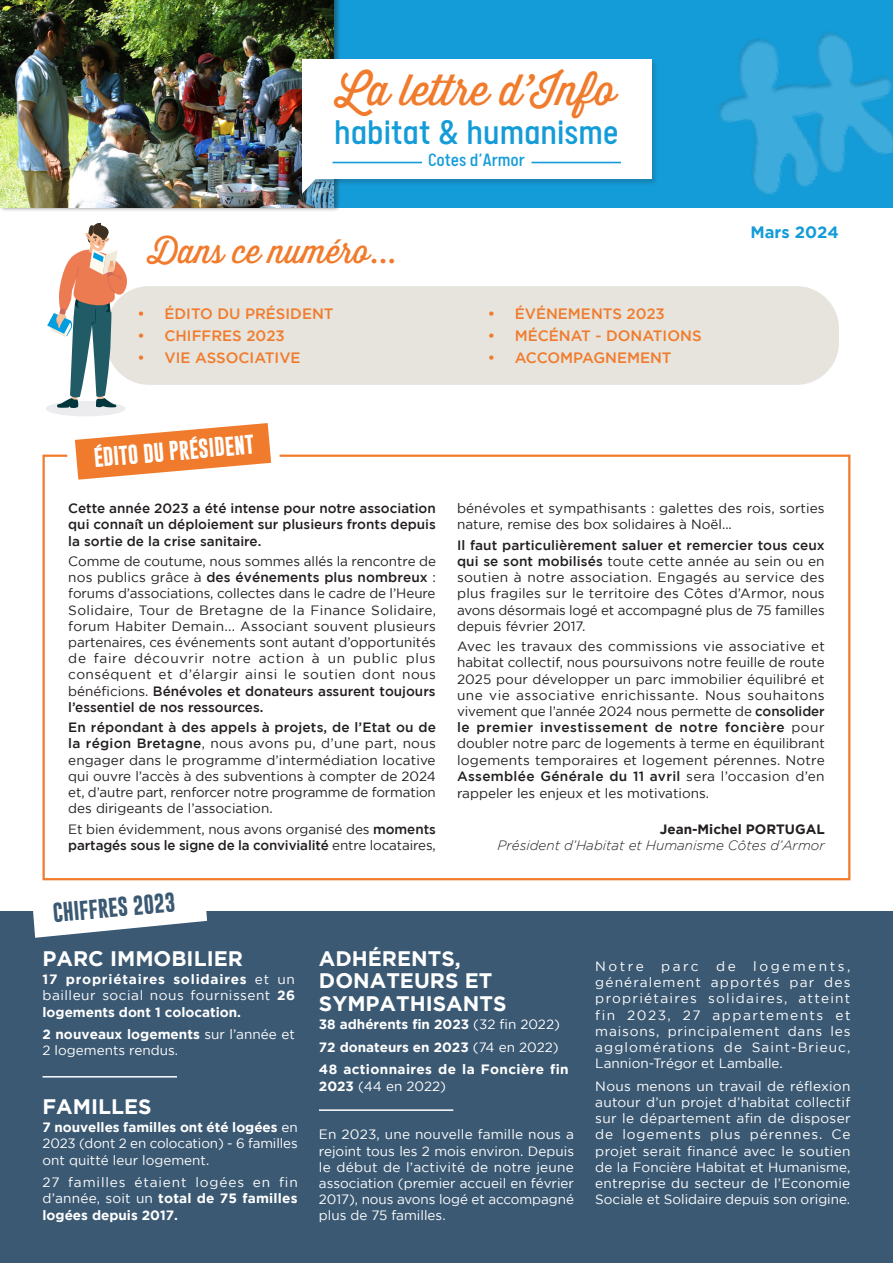
<style>
.page{position:relative;width:893px;height:1263px;background:#fff}
.page>*{position:absolute;margin:0;border:0;box-sizing:border-box;transform-origin:0 0}
.t1{font:42.45px "Thirsty Script";color:#f17b2c}
.t2{font:38.55px "Calps";color:#149cd8}
.t3{font:33px "Thirsty Script";color:#f17b2c}
.t4{font:700 21px/22.5px "Gotham";color:#fff}
.t5{font:20.1px "Calps";color:#149cd8}
.t6{font:700 19.5px "Gobold";color:#fff}
.t7{font:700 19.5px "Gobold";color:#3b5973}
.t8{font:700 16.5px "Gotham";color:#149cd8}
.t9{font:500 15px "Gotham";color:#f17b2c}
.t10{font:13.5px/16.2px "Gotham";color:#231f20;text-align:justify}
.t11{font:13.5px/16.2px "Gotham";color:#fff;text-align:justify}
.t12{font:700 13.5px/16.2px "Gotham";color:#fff;text-align:justify}
.t13{font:500 13.5px/16.2px "Gotham";color:#231f20;text-align:justify}
.t14{font:italic 300 13.5px "Gotham";color:#231f20}
.t15{font:700 13.5px "Gotham";color:#231f20}
.s1{font-weight:500}
.s2{font-weight:400}
.s3{font-weight:700}
</style>
<div class="page">
<div style="left:106px;top:286px;width:733px;height:99px;background:#e6e4dd;border-radius:43px"></div>
<div style="left:46px;top:401px;width:79px;height:15px;background:#ececee;border-radius:50%"></div>
<div style="left:303px;top:0;width:590px;height:208px;background:#149cd8"></div>
<div style="left:0;top:0;width:341px;height:212px;background:#231f20;opacity:.42"></div>
<img style="left:0;top:0;width:334px;height:208px">
<div style="left:301px;top:59px;width:357px;height:127px;background:#231f20;opacity:.2"></div>
<div style="left:302px;top:59px;width:349px;height:120px;background:#fff"></div>
<div style="left:301px;top:178px;width:22px;height:23px;background:#231f20;opacity:.18"></div>
<svg style="left:302px;top:178px;width:14px;height:16px"></svg>
<svg style="left:717px;top:31px;width:176px;height:164px"></svg>
<hr style="left:333px;top:162px;width:89px;height:1px;background:#149cd8">
<hr style="left:531px;top:162px;width:90px;height:1px;background:#149cd8">
<div style="left:0;top:911px;width:893px;height:352px;background:#3b5973"></div>
<svg style="left:33px;top:876px;width:174px;height:62px"></svg>
<hr style="left:43px;top:1076px;width:134px;height:1px;background:#fff">
<hr style="left:319px;top:1109px;width:134px;height:2px;background:#fff">
<svg style="left:47px;top:223px;width:239px;height:257px"></svg>
<h1 class="t1" style="left:337px;top:69px;width:281px">La lettre d’Info</h1>
<h2 class="t2" style="left:334px;top:119px;width:286px">habitat &amp; humanisme</h2>
<h3 class="t5" style="left:428px;top:154px;width:98px">Cotes d’Armor</h3>
<h3 class="t3" style="left:148px;top:235px;width:250px">Dans ce numéro...</h3>
<p class="t9" style="left:138px;top:307px;width:198px">• ÉDITO DU PRÉSIDENT</p>
<p class="t9" style="left:138px;top:329px;width:149px">• CHIFFRES 2023</p>
<p class="t9" style="left:138px;top:351px;width:165px">• VIE ASSOCIATIVE</p>
<h3 class="t6" style="left:93px;top:449px;width:162px;rotate:-5deg">ÉDITO DU PRÉSIDENT</h3>
<p class="t9" style="left:488px;top:307px;width:179px">• ÉVÉNEMENTS 2023</p>
<p class="t9" style="left:488px;top:329px;width:215px">• MÉCÉNAT - DONATIONS</p>
<p class="t9" style="left:488px;top:351px;width:185px">• ACCOMPAGNEMENT</p>
<p class="t8" style="left:750px;top:225px;width:90px">Mars 2024</p>
<p class="t13" style="left:68px;top:501px;width:369px">Cette année 2023 a été intense pour notre association qui connaît un déploiement sur plusieurs fronts depuis la sortie de la crise sanitaire.</p>
<p class="t10" style="left:68px;top:554px;width:369px">Comme de coutume, nous sommes allés la rencontre de nos publics grâce à <span class="s1">des événements plus nombreux</span> : forums d’associations, collectes dans le cadre de l’Heure Solidaire, Tour de Bretagne de la Finance Solidaire, forum Habiter Demain... Associant souvent plusieurs partenaires, ces événements sont autant d’opportunités de faire découvrir notre action à un public plus conséquent et d’élargir ainsi le soutien dont nous bénéficions. <span class="s1">Bénévoles et donateurs assurent toujours l’essentiel de nos ressources.</span></p>
<p class="t10" style="left:68px;top:720px;width:369px"><span class="s1">En répondant à des appels à projets, de l’Etat ou de la région Bretagne</span>, nous avons pu, d’une part, nous engager dans le programme d’intermédiation locative qui ouvre l’accès à des subventions à compter de 2024 et, d’autre part, renforcer notre programme de formation des dirigeants de l’association.</p>
<p class="t10" style="left:68px;top:821px;width:369px">Et bien évidemment, nous avons organisé des <span class="s1">moments partagés sous le signe de la convivialité</span> entre locataires,</p>
<h3 class="t7" style="left:52px;top:904px;width:124px;rotate:-5deg">CHIFFRES 2023</h3>
<p class="t10" style="left:457px;top:501px;width:369px">bénévoles et sympathisants : galettes des rois, sorties nature, remise des box solidaires à Noël...</p>
<p class="t10" style="left:457px;top:537px;width:369px"><span class="s1">Il faut particulièrement saluer et remercier tous ceux qui se sont mobilisés</span> toute cette année au sein ou en soutien à notre association. Engagés au service des plus fragiles sur le territoire des Côtes d’Armor, nous avons désormais logé et accompagné plus de 75 familles depuis février 2017.</p>
<p class="t10" style="left:457px;top:639px;width:369px">Avec les travaux des commissions vie associative et habitat collectif, nous poursuivons notre feuille de route 2025 pour développer un parc immobilier équilibré et une vie associative enrichissante. Nous souhaitons vivement que l’année 2024 nous permette de <span class="s1">consolider le premier investissement de notre foncière</span> pour doubler notre parc de logements à terme en équilibrant logements temporaires et logement pérennes. Notre <span class="s1">Assemblée Générale du 11 avril</span> sera l’occasion d’en rappeler les enjeux et les motivations.</p>
<p class="t15" style="left:660px;top:823px;width:166px">Jean-Michel PORTUGAL</p>
<p class="t14" style="left:498px;top:837px;width:329px">Président d’Habitat et Humanisme Côtes d’Armor</p>
<h3 class="t4" style="left:43px;top:948px;width:202px">PARC IMMOBILIER</h3>
<p class="t12" style="left:43px;top:972px;width:254px">17 propriétaires solidaires <span class="s2">et un bailleur social nous fournissent</span> 26 logements dont 1 colocation.</p>
<p class="t11" style="left:43px;top:1027px;width:254px"><span class="s3">2 nouveaux logements</span> sur l’année et<br>2 logements rendus.</p>
<h3 class="t4" style="left:43px;top:1096px;width:111px">FAMILLES</h3>
<p class="t11" style="left:43px;top:1120px;width:257px"><span class="s3">7 nouvelles familles ont été logées</span> en 2023 (dont 2 en colocation) - 6 familles ont quitté leur logement.</p>
<p class="t11" style="left:43px;top:1175px;width:257px">27 familles étaient logées en fin d’année, soit un <span class="s3">total de 75 familles logées depuis 2017.</span></p>
<h3 class="t4" style="left:319px;top:948px;width:189px">ADHÉRENTS,<br>DONATEURS ET<br>SYMPATHISANTS</h3>
<p class="t12" style="left:319px;top:1013px;width:251px;line-height:22.6px;text-align:left">38 adhérents fin 2023 <span class="s2">(32 fin 2022)<br></span>72 donateurs en 2023 <span class="s2">(74 en 2022)<br></span>48 actionnaires de la Foncière fin</p>
<p class="t11" style="left:319px;top:1078px;width:129px"><span class="s3">2023</span> (44 en 2022)</p>
<p class="t11" style="left:319px;top:1127px;width:257px">En 2023, une nouvelle famille nous a rejoint tous les 2 mois environ. Depuis le début de l’activité de notre jeune association (premier accueil en février 2017), nous avons logé et accompagné plus de 75 familles.</p>
<p class="t11" style="left:595px;top:959px;width:257px;text-indent:158px">logements, généralement apportés par des propriétaires solidaires, atteint fin 2023, 27 appartements et maisons, principalement dans les agglomérations de Saint-Brieuc, Lannion-Trégor et Lamballe.</p>
<p class="t11" style="left:595px;top:1078px;width:257px">Nous menons un travail de réflexion autour d’un projet d’habitat collectif sur le département afin de disposer de logements plus pérennes. Ce projet serait financé avec le soutien de la Foncière Habitat et Humanisme, entreprise du secteur de l’Economie Sociale et Solidaire depuis son origine.</p>
<p class="t11" style="left:595px;top:959px;width:50px">Notre</p>
<p class="t11" style="left:661px;top:959px;width:39px">parc</p>
<p class="t11" style="left:716px;top:959px;width:21px">de</p>
</div>
